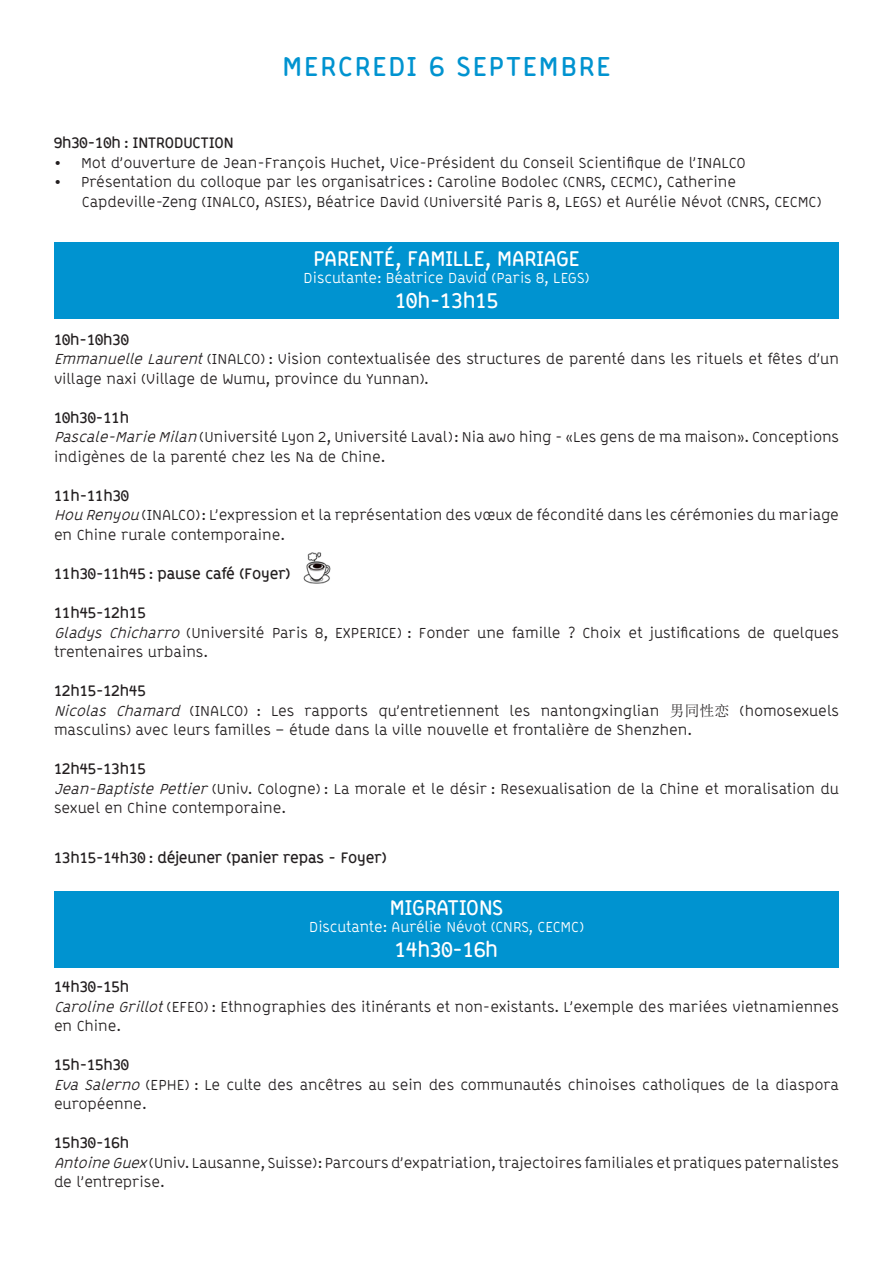
<style>
.page{position:relative;width:893px;height:1263px;background:#fff}
.page>*{position:absolute;margin:0;border:0;box-sizing:border-box;transform-origin:0 0}
.t1{font:700 27px "ABB Line";letter-spacing:.08em;color:#0093d0}
.t2{font:700 21px "ABB Line";color:#fff}
.t3{font:15px/19.5px "ABB Line";color:#231f20}
.t4{font:700 15px "ABB Line";color:#231f20}
.t5{font:15px "ABB Line";color:#fff}
.s1{font-style:italic}
.s2{font-family:"Sim Sun"}
</style>
<div class="page">
<div style="left:54px;top:242px;width:785px;height:76px;background:#0093d0"></div>
<img style="left:303px;top:552px;width:28px;height:31px">
<div style="left:54px;top:891px;width:785px;height:77px;background:#0093d0"></div>
<p class="t1" style="left:282px;top:50px;width:330px">MERCREDI 6 SEPTEMBRE</p>
<p class="t4" style="left:54px;top:134px;width:181px">9h30-10h : INTRODUCTION</p>
<p class="t3" style="left:54px;top:153px;width:693px">• Mot d’ouverture de Jean-François Huchet, Vice-Président du Conseil Scientifique de l’INALCO</p>
<p class="t3" style="left:54px;top:172px;width:684px">• Présentation du colloque par les organisatrices : Caroline Bodolec (CNRS, CECMC), Catherine</p>
<p class="t3" style="left:82px;top:192px;width:741px">Capdeville-Zeng (INALCO, ASIES), Béatrice David (Université Paris 8, LEGS) et Aurélie Névot (CNRS, CECMC)</p>
<p class="t2" style="left:314px;top:246px;width:267px">PARENTÉ, FAMILLE, MARIAGE</p>
<p class="t5" style="left:304px;top:269px;width:287px">Discutante: Béatrice David (Paris 8, LEGS)</p>
<p class="t2" style="left:395px;top:288px;width:104px">10h-13h15</p>
<p class="t4" style="left:54px;top:331px;width:76px">10h-10h30</p>
<p class="t3" style="left:54px;top:350px;width:786px"><span class="s1">Emmanuelle Laurent</span>(INALCO) : Vision contextualisée des structures de parenté dans les rituels et fêtes d’un village naxi (Village de Wumu, province du Yunnan).</p>
<p class="t4" style="left:54px;top:409px;width:77px">10h30-11h</p>
<p class="t3" style="left:54px;top:428px;width:786px"><span class="s1">Pascale-Marie Milan</span> (Université Lyon 2, Université Laval) : Nia awo hing - «Les gens de ma maison». Conceptions indigènes de la parenté chez les Na de Chine.</p>
<p class="t4" style="left:54px;top:487px;width:77px">11h-11h30</p>
<p class="t3" style="left:54px;top:506px;width:786px"><span class="s1">Hou Renyou</span> (INALCO) : L’expression et la représentation des vœux de fécondité dans les cérémonies du mariage en Chine rurale contemporaine.</p>
<p class="t4" style="left:54px;top:565px;width:238px">11h30-11h45 : pause café (Foyer)</p>
<p class="t4" style="left:54px;top:604px;width:93px">11h45-12h15</p>
<p class="t3" style="left:54px;top:623px;width:786px"><span class="s1">Gladys Chicharro</span> (Université Paris 8, EXPERICE) : Fonder une famille ? Choix et justifications de quelques trentenaires urbains.</p>
<p class="t4" style="left:54px;top:682px;width:93px">12h15-12h45</p>
<p class="t3" style="left:54px;top:701px;width:786px"><span class="s1">Nicolas Chamard</span> (INALCO) : Les rapports qu’entretiennent les nantongxinglian <span class="s2">男同性恋</span> (homosexuels masculins) avec leurs familles – étude dans la ville nouvelle et frontalière de Shenzhen.</p>
<p class="t4" style="left:54px;top:760px;width:93px">12h45-13h15</p>
<p class="t3" style="left:54px;top:779px;width:786px"><span class="s1">Jean-Baptiste Pettier</span>(Univ. Cologne) : La morale et le désir : Resexualisation de la Chine et moralisation du sexuel en Chine contemporaine.</p>
<p class="t4" style="left:54px;top:848px;width:334px">13h15-14h30 : déjeuner (panier repas - Foyer)</p>
<p class="t2" style="left:390px;top:895px;width:115px">MIGRATIONS</p>
<p class="t5" style="left:309px;top:918px;width:276px">Discutante: Aurélie Névot (CNRS, CECMC)</p>
<p class="t2" style="left:395px;top:937px;width:105px">14h30-16h</p>
<p class="t4" style="left:54px;top:978px;width:77px">14h30-15h</p>
<p class="t3" style="left:54px;top:997px;width:786px"><span class="s1">Caroline Grillot</span>(EFEO) : Ethnographies des itinérants et non-existants. L’exemple des mariées vietnamiennes en Chine.</p>
<p class="t4" style="left:54px;top:1056px;width:77px">15h-15h30</p>
<p class="t3" style="left:54px;top:1075px;width:786px"><span class="s1">Eva Salerno</span>(EPHE) : Le culte des ancêtres au sein des communautés chinoises catholiques de la diaspora européenne.</p>
<p class="t4" style="left:54px;top:1134px;width:77px">15h30-16h</p>
<p class="t3" style="left:54px;top:1153px;width:786px"><span class="s1">Antoine Guex</span>(Univ. Lausanne, Suisse) : Parcours d’expatriation, trajectoires familiales et pratiques paternalistes de l’entreprise.</p>
</div>
